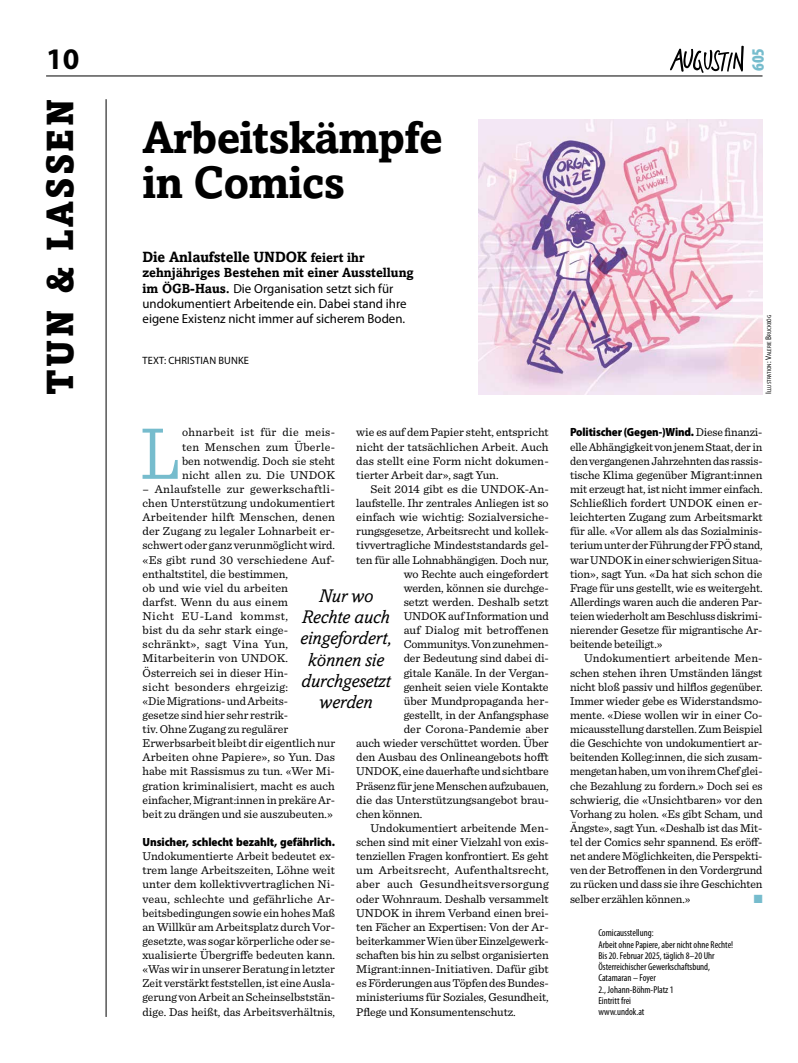
<style>
.page{position:relative;width:798px;height:1063px;background:#fff}
.page>*{position:absolute;margin:0;border:0;box-sizing:border-box;transform-origin:0 0}
.t1{font:76.88px "Sentinel";color:#76bccd;scale:.85 1}
.t2{font:700 45px/45px "Amasis MT Std";letter-spacing:-.02em;color:#000}
.t3{font:900 37.5px "Amasis MT Std";letter-spacing:.07em;color:#000;scale:.94 1}
.t4{font:700 30px "Myriad Pro";color:#000}
.t5{font:italic 18.75px/21.2px "Amasis MT Std";letter-spacing:-.01em;color:#000;text-align:center}
.t6{font:900 condensed 17.5px "Myriad Pro";color:#76bccd}
.t7{font:700 14.75px "Amasis MT Std";letter-spacing:-.01em;color:#000}
.t8{font:13.12px/15.2px "Myriad Pro";color:#000}
.t9{font:700 13.12px "Amasis MT Std";color:#000}
.t10{font:11.88px/14.1px "Sentinel";letter-spacing:-.005em;color:#000;text-align:justify}
.t11{font:900 semi-condensed 11.88px "Myriad Pro";letter-spacing:-.01em;color:#000}
.t12{font:11.88px "Sentinel";letter-spacing:.015em;color:#000}
.t13{font:11.88px "Sentinel";letter-spacing:.025em;color:#000}
.t14{font:11.88px "Zapf Dingbats ITC";color:#76bccd}
.t15{font:10.62px "Myriad Pro";letter-spacing:.01em;color:#000}
.t16{font:condensed 10px/11.2px "Myriad Pro";color:#000}
.t17{font:semi-condensed 5.75px "Myriad Pro";color:#000}
.s1{font-size:13.12px}
.s2{font-family:"Amasis MT Std";font-weight:700}
.s3{font-size:8.12px}
.s4{font-family:"Sentinel";font-weight:400;font-stretch:normal}
</style>
<div class="page">
<svg style="left:670px;top:46px;width:73px;height:27px"></svg>
<hr style="left:46px;top:76px;width:716px;height:1px;background:#000">
<hr style="left:106px;top:99px;width:1px;height:918px;background:#000">
<img style="left:478px;top:120px;width:283px;height:274px">
<h3 class="t4" style="left:46px;top:39px;width:35px">10</h3>
<h3 class="t6" style="left:748px;top:71px;width:25px;rotate:-90deg">605</h3>
<h3 class="t3" style="left:37px;top:395px;width:316px;rotate:-90deg">TUN &amp; LASSEN</h3>
<h1 class="t1" style="left:140px;top:395px;width:48px">L</h1>
<p class="t10" style="left:182px;top:425px;width:154px">ohnarbeit ist für die meis&shy;ten Menschen zum Überle&shy;ben notwendig. Doch sie steht nicht allen zu. Die UNDOK</p>
<p class="t10" style="left:142px;top:481px;width:194px;text-align:left">– Anlaufstelle zur gewerkschaftli&shy;chen Unterstützung undokumentiert<br>Arbeitender hilft Menschen, denen der Zugang zu legaler Lohnarbeit er&shy;schwert oder ganz verunmöglicht wird. «Es gibt rund 30 verschiedene Auf&shy;enthaltstitel, die bestimmen,<br>ob und wie viel du arbeiten<br>darfst. Wenn du aus einem<br>Nicht EU-Land kommst,<br>bist du da sehr stark einge&shy;schränkt», sagt Vina Yun,<br>Mitarbeiterin von UNDOK.<br>Österreich sei in dieser Hin-<br>sicht besonders ehrgeizig:<br>«Die Migrations- und Arbeits-<br>gesetze sind hier sehr restrik-<br>tiv. Ohne Zugang zu regulärer<br>Erwerbsarbeit bleibt dir eigentlich nur<br>Arbeiten ohne Papiere», so Yun. Das habe mit Rassismus zu tun. «Wer Mi&shy;gration kriminalisiert, macht es auch einfacher, Migrant:innen in prekäre Ar&shy;beit zu drängen und sie auszubeuten.»</p>
<p class="t11" style="left:142px;top:835px;width:194px">Unsicher, schlecht bezahlt, gefährlich.</p>
<p class="t10" style="left:142px;top:848px;width:194px">Undokumentierte Arbeit bedeutet ex&shy;trem lange Arbeitszeiten, Löhne weit unter dem kollektivvertraglichen Ni&shy;veau, schlechte und gefährliche Ar&shy;beitsbedingungen sowie ein hohes Maß an Willkür am Arbeitsplatz durch Vor&shy;gesetzte, was sogar körperliche oder se&shy;xualisierte Übergriffe bedeuten kann. «Was wir in unserer Beratung in letzter Zeit verstärkt feststellen, ist eine Ausla&shy;gerung von Arbeit an Scheinselbststän&shy;dige. Das heißt, das Arbeitsverhältnis,</p>
<h2 class="t2" style="left:142px;top:114px;width:301px">Arbeitskämpfe in Comics</h2>
<p class="t7" style="left:142px;top:248px;width:223px">Die Anlaufstelle UNDOK <span class="s1">feiert ihr</span></p>
<p class="t9" style="left:142px;top:265px;width:272px">zehnjähriges Bestehen mit einer Ausstellung</p>
<p class="t8" style="left:142px;top:281px;width:265px"><span class="s2">im ÖGB-Haus.</span> Die Organisation setzt sich für undokumentiert Arbeitende ein. Dabei stand ihre eigene Existenz nicht immer auf sicherem Boden.</p>
<p class="t15" style="left:143px;top:355px;width:107px">TEXT: CHRISTIAN BUNKE</p>
<p class="t17" style="left:766px;top:394px;width:81px;rotate:-90deg"><span class="s3">I</span>llustration<span class="s3">: V</span>alerie <span class="s3">B</span>ruckbög</p>
<p class="t11" style="left:570px;top:426px;width:194px">Politischer (Gegen-)Wind. <span class="s4">Diese finanzi-</span></p>
<p class="t10" style="left:570px;top:439px;width:194px">elle Abhängigkeit von jenem Staat, der in den vergangenen Jahrzehnten das rassis&shy;tische Klima gegenüber Migrant:innen mit erzeugt hat, ist nicht immer einfach.<br>Schließlich fordert UNDOK einen er&shy;leichterten Zugang zum Arbeitsmarkt für alle. «Vor allem als das Sozialminis&shy;terium unter der Führung der FPÖ stand, war UNDOK in einer schwierigen Situa&shy;tion», sagt Yun. «Da hat sich schon die Frage für uns gestellt, wie es weitergeht.<br>Allerdings waren auch die anderen Par&shy;teien wiederholt am Beschluss diskrimi&shy;nierender Gesetze für migrantische Ar&shy;beitende beteiligt.»</p>
<p class="t10" style="left:570px;top:651px;width:194px;text-indent:14px">Undokumentiert arbeitende Men&shy;schen stehen ihren Umständen längst nicht bloß passiv und hilflos gegenüber.<br>Immer wieder gebe es Widerstandsmo&shy;mente. «Diese wollen wir in einer Co&shy;micausstellung darstellen. Zum Beispiel die Geschichte von undokumentiert ar&shy;beitenden Kolleg:innen, die sich zusam&shy;mengetan haben, um von ihrem Chef glei&shy;che Bezahlung zu fordern.» Doch sei es schwierig, die «Unsichtbaren» vor den Vorhang zu holen. «Es gibt Scham, und Ängste», sagt Yun. «Deshalb ist das Mit&shy;tel der Comics sehr spannend. Es eröff&shy;net andere Möglichkeiten, die Perspekti&shy;ven der Betroffenen in den Vordergrund zu rücken und dass sie ihre Geschichten selber erzählen können.»</p>
<p class="t10" style="left:356px;top:425px;width:194px">wie es auf dem Papier steht, entspricht nicht der tatsächlichen Arbeit. Auch das stellt eine Form nicht dokumen&shy;tierter Arbeit dar», sagt Yun.</p>
<p class="t10" style="left:370px;top:481px;width:180px">Seit 2014 gibt es die UNDOK-An-</p>
<p class="t10" style="left:356px;top:495px;width:194px">laufstelle. Ihr zentrales Anliegen ist so</p>
<p class="t10" style="left:356px;top:509px;width:194px">einfach wie wichtig: Sozialversiche-</p>
<p class="t10" style="left:356px;top:524px;width:194px">rungsgesetze, Arbeitsrecht und kollek-</p>
<p class="t10" style="left:356px;top:538px;width:194px">tivvertragliche Mindeststandards gel-</p>
<p class="t10" style="left:356px;top:552px;width:194px">ten für alle Lohnabhängigen. Doch nur,</p>
<p class="t10" style="left:403px;top:566px;width:146px">wo Rechte auch eingefordert</p>
<p class="t10" style="left:403px;top:580px;width:146px">werden, können sie durchge-</p>
<p class="t10" style="left:403px;top:594px;width:146px">setzt werden. Deshalb setzt</p>
<p class="t10" style="left:403px;top:608px;width:146px">UNDOK auf Information und</p>
<p class="t10" style="left:403px;top:622px;width:146px">auf Dialog mit betroffenen</p>
<p class="t10" style="left:403px;top:637px;width:146px">Communitys. Von zunehmen-</p>
<p class="t10" style="left:403px;top:651px;width:146px">der Bedeutung sind dabei di-</p>
<p class="t10" style="left:403px;top:665px;width:146px">gitale Kanäle. In der Vergan-</p>
<p class="t10" style="left:403px;top:679px;width:146px">genheit seien viele Kontakte</p>
<p class="t10" style="left:403px;top:693px;width:146px">über Mundpropaganda her-</p>
<p class="t10" style="left:403px;top:707px;width:146px">gestellt, in der Anfangsphase</p>
<p class="t10" style="left:403px;top:721px;width:146px">der Corona-Pandemie aber</p>
<p class="t10" style="left:356px;top:735px;width:194px">auch wieder verschüttet worden. Über</p>
<p class="t10" style="left:356px;top:750px;width:194px">den Ausbau des Onlineangebots hofft</p>
<p class="t10" style="left:356px;top:764px;width:194px">UNDOK, eine dauerhafte und sichtbare</p>
<p class="t10" style="left:356px;top:778px;width:194px">Präsenz für jene Menschen aufzubauen,</p>
<p class="t10" style="left:356px;top:792px;width:194px">die das Unterstützungsangebot brau-</p>
<p class="t10" style="left:356px;top:806px;width:68px">chen können.</p>
<p class="t10" style="left:370px;top:820px;width:180px">Undokumentiert arbeitende Men-</p>
<p class="t10" style="left:356px;top:834px;width:194px">schen sind mit einer Vielzahl von exis-</p>
<p class="t10" style="left:356px;top:848px;width:194px">tenziellen Fragen konfrontiert. Es geht</p>
<p class="t12" style="left:356px;top:861px;width:194px">um Arbeitsrecht, Aufenthaltsrecht,</p>
<p class="t13" style="left:356px;top:876px;width:194px">aber auch Gesundheitsversorgung</p>
<p class="t10" style="left:356px;top:891px;width:194px">oder Wohnraum. Deshalb versammelt</p>
<p class="t10" style="left:356px;top:905px;width:194px">UNDOK in ihrem Verband einen brei-</p>
<p class="t10" style="left:356px;top:919px;width:194px">ten Fächer an Expertisen: Von der Ar-</p>
<p class="t10" style="left:356px;top:933px;width:194px">beiterkammer Wien über Einzelgewerk-</p>
<p class="t10" style="left:356px;top:947px;width:194px">schaften bis hin zu selbst organisierten</p>
<p class="t10" style="left:356px;top:961px;width:194px">Migrant:innen-Initiativen. Dafür gibt</p>
<p class="t10" style="left:356px;top:976px;width:194px">es Förderungen aus Töpfen des Bundes-</p>
<p class="t10" style="left:356px;top:990px;width:194px">ministeriums für Soziales, Gesundheit,</p>
<p class="t10" style="left:356px;top:1004px;width:161px">Pflege und Konsumentenschutz.</p>
<h3 class="t5" style="left:300px;top:585px;width:93px">Nur wo<br>Rechte auch eingefordert, können sie durchgesetzt werden</h3>
<p class="t14" style="left:753px;top:893px;width:10px">■</p>
<p class="t16" style="left:598px;top:928px;width:136px">Comicausstellung:<br>Arbeit ohne Papiere, aber nicht ohne Rechte!<br>Bis 20. Februar 2025, täglich 8–20 Uhr<br>Österreichischer Gewerkschaftsbund,<br>Catamaran – Foyer<br>2., Johann-Böhm-Platz 1<br>Eintritt frei<br>www.undok.at</p>
</div>
